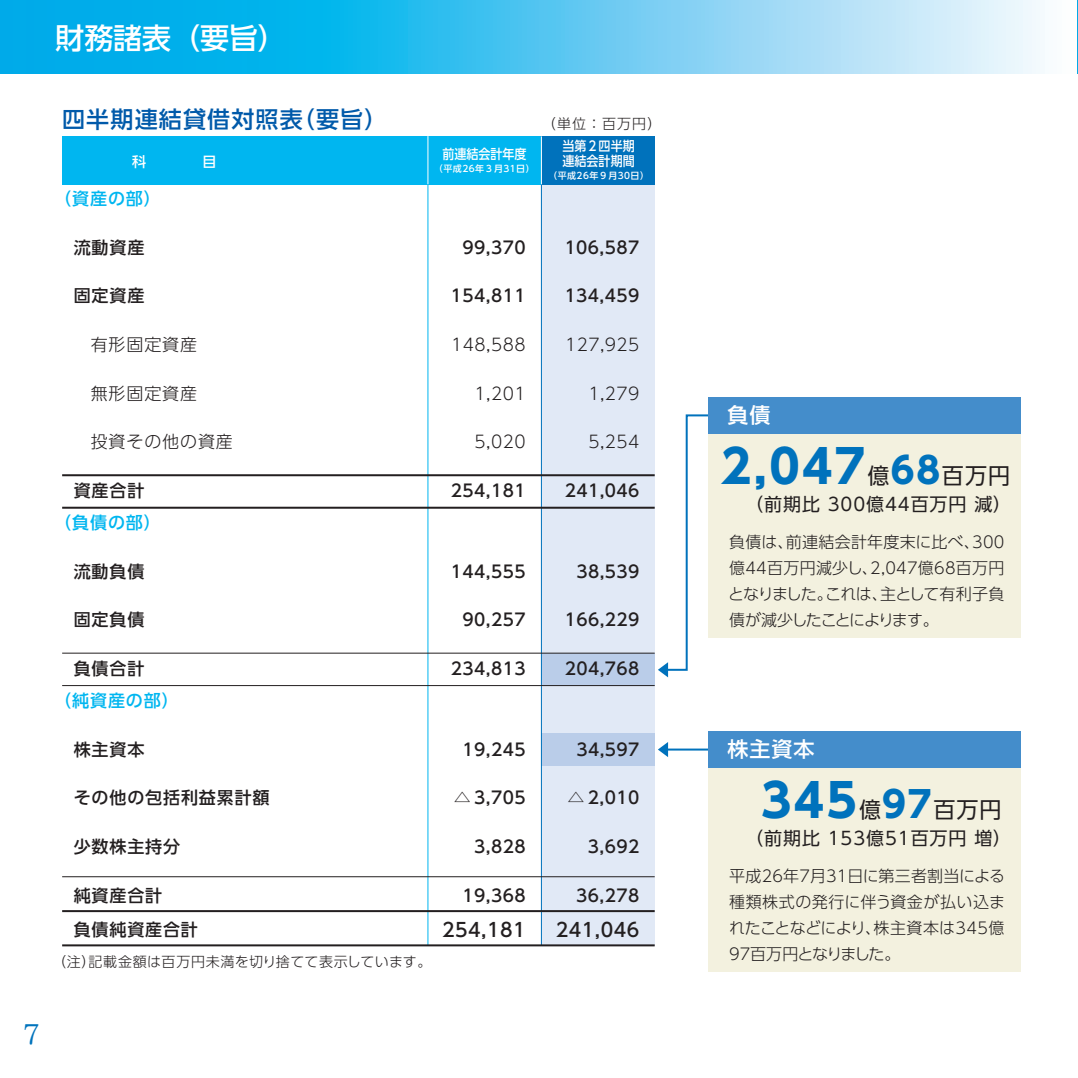
<style>
.page{position:relative;width:1078px;height:1078px;background:#fff}
.page>*{position:absolute;margin:0;border:0;box-sizing:border-box;transform-origin:0 0}
.t1{font:46px "UD Shin Go Pro Bold 90 pv RKSJ H";color:#0072bc}
.t2{font:29px "UD Shin Go Pro Medium 90 pv RKSJ H";color:#fff}
.t3{font:26px "TBUD Min Std Medium 90 pv RKSJ H";color:#0073bc}
.t4{font:23px "UD Shin Go Pro Medium 90 pv RKSJ H";letter-spacing:.05em;color:#015aaa}
.t5{font:22px "UD Shin Go Pro Regular 90 pv RKSJ H";color:#231f20}
.t6{font:21px "UD Shin Go Pro Medium 90 pv RKSJ H";letter-spacing:.05em;color:#fff}
.t7{font:19px "UD Shin Go Pro Medium 90 pv RKSJ H";letter-spacing:.025em;color:#231f20}
.t8{font:18px "UD Shin Go Pro Regular 90 pv RKSJ H";letter-spacing:.05em;color:#231f20}
.t9{font:17px "UD Shin Go Pro Medium 90 pv RKSJ H";letter-spacing:.025em;color:#231f20}
.t10{font:17px "UD Shin Go Pro Light 90 pv RKSJ H";letter-spacing:.05em;color:#231f20}
.t11{font:17px/34px "UD Shin Go Pro Medium 90 pv RKSJ H";letter-spacing:.05em;color:#231f20}
.t12{font:17px "UD Shin Go Pro Medium 90 pv RKSJ H";letter-spacing:.05em;color:#00b6f0}
.t13{font:16px/26px "UD Shin Go Pro Light 90 pv RKSJ H";color:#231f20;text-align:justify}
.t14{font:14px "UD Shin Go Pro Light 90 pv RKSJ H";letter-spacing:.03em;color:#231f20}
.t15{font:13.4px/15px "UD Shin Go Pro Medium 90 pv RKSJ H";color:#fff;scale:.9 1}
.t16{font:9px "UD Shin Go Pro Medium 90 pv RKSJ H";letter-spacing:.05em;color:#fff}
.s1{font-family:"UD Shin Go Pro Regular 90 pv RKSJ H";font-size:22px;color:#231f20}
.s2{font-size:36px}
.s3{font-family:"UD Shin Go Pro Bold 90 pv RKSJ H";font-size:46px;color:#0072bc}
.s4{font-family:"UD Shin Go Pro Bold 90 pv RKSJ H";font-size:36px;color:#0072bc}
</style>
<div class="page">
<svg style="left:0;top:0;width:1045px;height:74px;background:#56c7f1"></svg>
<hr style="left:1077px;top:0;width:1px;height:74px;background:#00aae9">
<div style="left:541px;top:165px;width:113px;height:780px;background:#e1e9f6"></div>
<div style="left:541px;top:653px;width:113px;height:32px;background:#bacde9"></div>
<div style="left:541px;top:732px;width:113px;height:33px;background:#bacde9"></div>
<div style="left:62px;top:136px;width:592px;height:48px;background:#00b6f0"></div>
<hr style="left:427px;top:184px;width:1px;height:760px;background:#00b6f0">
<hr style="left:427px;top:136px;width:1px;height:48px;background:#fff">
<div style="left:541px;top:136px;width:113px;height:48px;background:#0072bc"></div>
<hr style="left:540px;top:184px;width:2px;height:761px;background:#0072bc">
<hr style="left:540px;top:136px;width:2px;height:48px;background:#fff">
<hr style="left:62px;top:944px;width:592px;height:2px;background:#231f20">
<hr style="left:62px;top:909px;width:592px;height:2px;background:#231f20">
<hr style="left:62px;top:474px;width:592px;height:2px;background:#231f20">
<hr style="left:62px;top:506px;width:592px;height:2px;background:#231f20">
<hr style="left:62px;top:652px;width:592px;height:1px;background:#231f20">
<hr style="left:62px;top:685px;width:592px;height:1px;background:#231f20">
<hr style="left:62px;top:876px;width:592px;height:1px;background:#231f20">
<hr style="left:662px;top:748px;width:52px;height:2px;background:#0072bc">
<svg style="left:658px;top:742px;width:10px;height:15px"></svg>
<div style="left:708px;top:731px;width:312px;height:240px;background:#f3f1df"></div>
<div style="left:708px;top:731px;width:312px;height:36px;background:#448dcb"></div>
<svg style="left:658px;top:414px;width:58px;height:263px"></svg>
<div style="left:708px;top:397px;width:312px;height:240px;background:#f3f1df"></div>
<div style="left:708px;top:397px;width:312px;height:36px;background:#448dcb"></div>
<h2 class="t2" style="left:55px;top:27px;width:233px">財務諸表（要旨）</h2>
<h3 class="t4" style="left:62px;top:111px;width:326px">四半期連結貸借対照表（要旨）</h3>
<p class="t12" style="left:54px;top:192px;width:108px">（資産の部）</p>
<p class="t9" style="left:74px;top:241px;width:72px">流動資産</p>
<p class="t9" style="left:74px;top:289px;width:72px">固定資産</p>
<p class="t10" style="left:91px;top:338px;width:108px">有形固定資産</p>
<p class="t10" style="left:91px;top:387px;width:108px">無形固定資産</p>
<p class="t10" style="left:91px;top:435px;width:144px">投資その他の資産</p>
<p class="t9" style="left:74px;top:484px;width:72px">資産合計</p>
<p class="t12" style="left:54px;top:516px;width:108px">（負債の部）</p>
<p class="t9" style="left:74px;top:565px;width:72px">流動負債</p>
<p class="t9" style="left:74px;top:613px;width:72px">固定負債</p>
<p class="t9" style="left:74px;top:662px;width:72px">負債合計</p>
<p class="t12" style="left:54px;top:694px;width:126px">（純資産の部）</p>
<p class="t9" style="left:74px;top:742px;width:72px">株主資本</p>
<p class="t11" style="left:74px;top:783px;width:197px">その他の包括利益累計額</p>
<p class="t9" style="left:74px;top:840px;width:108px">少数株主持分</p>
<p class="t11" style="left:74px;top:880px;width:126px">純資産合計<br>負債純資産合計</p>
<p class="t14" style="left:52px;top:955px;width:380px">（注）記載金額は百万円未満を切り捨てて表示しています。</p>
<p class="t15" style="left:442px;top:148px;width:95px">前連結会計年度</p>
<p class="t16" style="left:434px;top:165px;width:102px">（平成26年３月31日）</p>
<p class="t9" style="left:462px;top:241px;width:65px">99,370</p>
<p class="t9" style="left:451px;top:289px;width:76px">154,811</p>
<p class="t10" style="left:451px;top:338px;width:76px">148,588</p>
<p class="t10" style="left:474px;top:387px;width:52px">1,201</p>
<p class="t10" style="left:474px;top:435px;width:52px">5,020</p>
<p class="t9" style="left:451px;top:484px;width:76px">254,181</p>
<p class="t9" style="left:451px;top:564px;width:76px">144,555</p>
<p class="t9" style="left:462px;top:613px;width:64px">90,257</p>
<p class="t9" style="left:451px;top:662px;width:76px">234,813</p>
<p class="t9" style="left:462px;top:742px;width:64px">19,245</p>
<p class="t9" style="left:453px;top:791px;width:73px">△ 3,705</p>
<p class="t9" style="left:474px;top:840px;width:53px">3,828</p>
<p class="t9" style="left:462px;top:888px;width:65px">19,368</p>
<p class="t7" style="left:442px;top:922px;width:85px">254,181</p>
<h3 class="t3" style="left:23px;top:1024px;width:19px">7</h3>
<p class="t14" style="left:542px;top:118px;width:121px">（単位：百万円）</p>
<p class="t15" style="left:562px;top:141px;width:82px">当第２四半期連結会計期間</p>
<p class="t16" style="left:548px;top:172px;width:102px">（平成26年９月30日）</p>
<p class="t9" style="left:564px;top:241px;width:76px">106,587</p>
<p class="t9" style="left:564px;top:289px;width:76px">134,459</p>
<p class="t10" style="left:565px;top:338px;width:76px">127,925</p>
<p class="t10" style="left:588px;top:387px;width:52px">1,279</p>
<p class="t10" style="left:588px;top:435px;width:52px">5,254</p>
<p class="t9" style="left:564px;top:484px;width:76px">241,046</p>
<p class="t9" style="left:576px;top:564px;width:64px">38,539</p>
<p class="t9" style="left:564px;top:613px;width:76px">166,229</p>
<p class="t9" style="left:564px;top:662px;width:76px">204,768</p>
<p class="t9" style="left:576px;top:742px;width:64px">34,597</p>
<p class="t9" style="left:567px;top:791px;width:73px">△ 2,010</p>
<p class="t9" style="left:588px;top:840px;width:53px">3,692</p>
<p class="t9" style="left:576px;top:888px;width:65px">36,278</p>
<p class="t7" style="left:555px;top:922px;width:85px">241,046</p>
<p class="t6" style="left:727px;top:406px;width:45px">負債</p>
<h1 class="t1" style="left:720px;top:449px;width:291px">2,047<span class="s1">億</span><span class="s2">68</span><span class="s1">百万円</span></h1>
<p class="t8" style="left:745px;top:497px;width:267px">（前期比 300億44百万円 減）</p>
<p class="t13" style="left:728px;top:530px;width:278px">負債は、前連結会計年度末に比べ、300億44百万円減少し、2,047億68百万円となりました。これは、主として有利子負債が減少したことによります。</p>
<p class="t6" style="left:727px;top:740px;width:89px">株主資本</p>
<p class="t5" style="left:760px;top:801px;width:242px"><span class="s3">345</span>億<span class="s4">97</span>百万円</p>
<p class="t8" style="left:745px;top:831px;width:267px">（前期比 153億51百万円 増）</p>
<p class="t13" style="left:729px;top:864px;width:278px">平成26年7月31日に第三者割当による種類株式の発行に伴う資金が払い込まれたことなどにより、株主資本は345億97百万円となりました。</p>
</div>
